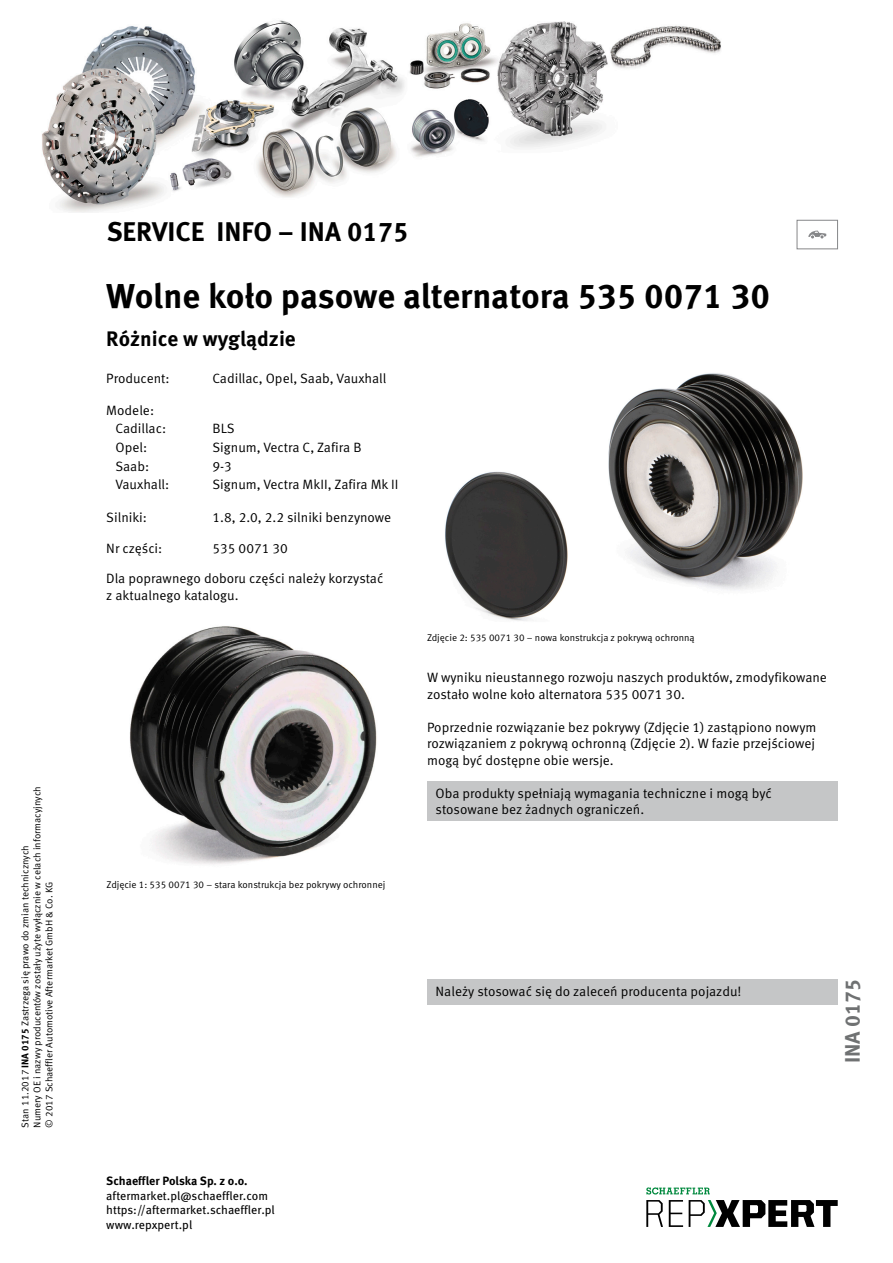
<style>
.page{position:relative;width:893px;height:1263px;background:#fff}
.page>*{position:absolute;margin:0;border:0;box-sizing:border-box;transform-origin:0 0}
.t1{font:700 34.5px "Meta Pro";color:#000}
.t2{font:700 27px "Meta Pro";color:#000}
.t3{font:700 21px "Meta Pro";color:#000}
.t4{font:700 21px "Meta Pro";color:#6f7172}
.t5{font:13.5px/16.5px "Meta Pro Norm";color:#000}
.t6{font:12px/14.4px "Meta Pro";color:#000}
.t7{font:700 12px "Meta Pro";color:#000}
.t8{font:9.75px/12px "Meta Pro Norm";color:#000}
.s1{font-family:"Meta Pro";font-weight:700}
</style>
<div class="page">
<div style="left:427px;top:781px;width:411px;height:40px;background:#c5c6c7"></div>
<img style="left:445px;top:373px;width:358px;height:248px">
<img style="left:130px;top:626px;width:247px;height:239px">
<div style="left:427px;top:979px;width:411px;height:25px;background:#c5c6c7"></div>
<div style="left:797px;top:220px;width:41px;height:29px;border:1px solid #868789"></div>
<svg style="left:808px;top:231px;width:18px;height:7px"></svg>
<img style="left:42px;top:20px;width:679px;height:193px">
<svg style="left:646px;top:1200px;width:17px;height:27px"></svg>
<svg style="left:669px;top:1200px;width:14px;height:27px"></svg>
<svg style="left:689px;top:1200px;width:149px;height:27px"></svg>
<svg style="left:646px;top:1187px;width:64px;height:7px"></svg>
<p class="t8" style="left:19px;top:1127px;width:343px;rotate:-90deg">Stan 11.2017 <span class="s1">INA 0175</span> Zastrzega się prawo do zmian technicznych<br>Numery OE i nazwy producentów zostały użyte wyłącznie w celach informacyjnych © 2017 Schaeffler Automotive Aftermarket GmbH &amp; Co. KG</p>
<h2 class="t2" style="left:107px;top:210px;width:303px">SERVICE INFO – INA 0175</h2>
<h1 class="t1" style="left:106px;top:269px;width:665px">Wolne koło pasowe alternatora 535 0071 30</h1>
<h3 class="t3" style="left:106px;top:323px;width:191px">Różnice w wyglądzie</h3>
<p class="t5" style="left:106px;top:369px;width:65px">Producent:</p>
<p class="t5" style="left:212px;top:369px;width:175px">Cadillac, Opel, Saab, Vauxhall</p>
<p class="t5" style="left:116px;top:400px;width:52px;line-height:18.8px;text-indent:-9px">Modele:<br>Cadillac:</p>
<p class="t5" style="left:212px;top:420px;width:24px">BLS</p>
<p class="t5" style="left:116px;top:438px;width:33px">Opel:</p>
<p class="t5" style="left:212px;top:438px;width:151px">Signum, Vectra C, Zafira B</p>
<p class="t5" style="left:115px;top:457px;width:35px">Saab:</p>
<p class="t5" style="left:212px;top:457px;width:21px">9-3</p>
<p class="t5" style="left:115px;top:476px;width:55px">Vauxhall:</p>
<p class="t5" style="left:212px;top:476px;width:188px">Signum, Vectra MkII, Zafira Mk II</p>
<p class="t5" style="left:106px;top:508px;width:42px">Silniki:</p>
<p class="t5" style="left:212px;top:508px;width:180px">1.8, 2.0, 2.2 silniki benzynowe</p>
<p class="t5" style="left:106px;top:539px;width:58px">Nr części:</p>
<p class="t5" style="left:212px;top:539px;width:77px">535 0071 30</p>
<p class="t5" style="left:106px;top:569px;width:279px">Dla poprawnego doboru części należy korzystać z aktualnego katalogu.</p>
<p class="t8" style="left:107px;top:878px;width:280px">Zdjęcie 1: 535 0071 30 – stara konstrukcja bez pokrywy ochronnej</p>
<p class="t8" style="left:427px;top:631px;width:269px">Zdjęcie 2: 535 0071 30 – nowa konstrukcja z pokrywą ochronną</p>
<p class="t5" style="left:427px;top:668px;width:401px">W wyniku nieustannego rozwoju naszych produktów, zmodyfikowane zostało wolne koło alternatora 535 0071 30.</p>
<p class="t5" style="left:427px;top:718px;width:391px;text-align:justify">Poprzednie rozwiązanie bez pokrywy (Zdjęcie 1) zastąpiono nowym rozwiązaniem z pokrywą ochronną (Zdjęcie 2). W fazie przejściowej mogą być dostępne obie wersje.</p>
<p class="t5" style="left:436px;top:784px;width:338px">Oba produkty spełniają wymagania techniczne i mogą być stosowane bez żadnych ograniczeń.</p>
<p class="t5" style="left:436px;top:982px;width:307px">Należy stosować się do zaleceń producenta pojazdu!</p>
<h3 class="t4" style="left:836px;top:1063px;width:86px;rotate:-90deg">INA 0175</h3>
<p class="t7" style="left:106px;top:1172px;width:143px">Schaeffler Polska Sp. z o.o.</p>
<p class="t6" style="left:106px;top:1188px;width:170px">aftermarket.pl@schaeffler.com https://aftermarket.schaeffler.pl www.repxpert.pl</p>
</div>
